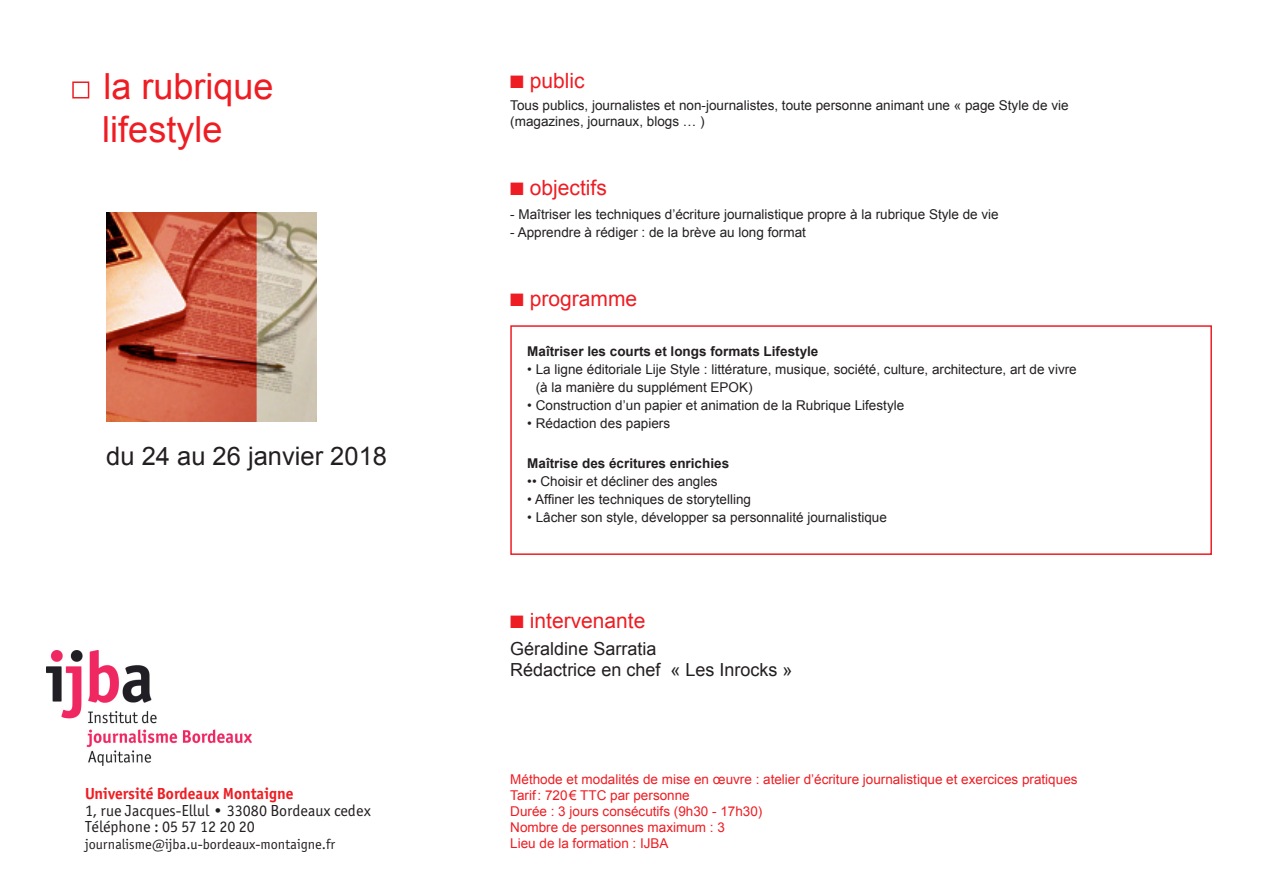
<style>
.page{position:relative;width:1263px;height:893px;background:#fff}
.page>*{position:absolute;margin:0;border:0;box-sizing:border-box;transform-origin:0 0}
.t1{font:36px/43.2px "Arial";color:#ee1d23}
.t2{font:25.5px "Arial";color:#231f20}
.t3{font:21px "Arial";color:#ee1d23}
.t4{font:18px/21px "Arial";color:#231f20}
.t5{font:16.05px/16.5px "Officina San ITC";color:#231f20}
.t6{font:700 16.05px "Officina San ITC";color:#ee1d23}
.t7{font:14.25px "Officina San ITC";color:#231f20}
.t8{font:13.5px/16.2px "Arial";color:#231f20}
.t9{font:13.5px/16px "Arial";color:#ee1d23}
.t10{font:700 13.5px "Arial";color:#231f20}
</style>
<div class="page">
<img style="left:106px;top:213px;width:210px;height:209px">
<div style="left:72px;top:81px;width:17px;height:17px;border:2px solid #ee1d23"></div>
<img style="left:47px;top:651px;width:205px;height:114px">
<div style="left:510px;top:325px;width:702px;height:230px;border:2px solid #ee1d23"></div>
<h1 class="t1" style="left:102px;top:65px;width:173px">la rubrique lifestyle</h1>
<h2 class="t2" style="left:106px;top:439px;width:282px">du 24 au 26 janvier 2018</h2>
<p class="t6" style="left:85px;top:784px;width:210px">Université Bordeaux Montaigne</p>
<p class="t5" style="left:85px;top:802px;width:287px">1, rue Jacques-Ellul • 33080 Bordeaux cedex<br>Téléphone : 05 57 12 20 20</p>
<p class="t7" style="left:85px;top:836px;width:252px">journalisme@ijba.u-bordeaux-montaigne.fr</p>
<h3 class="t3" style="left:510px;top:66px;width:76px">■ public</h3>
<p class="t8" style="left:510px;top:97px;width:560px">Tous publics, journalistes et non-journalistes, toute personne animant une « page Style de vie (magazines, journaux, blogs … )</p>
<h3 class="t3" style="left:510px;top:174px;width:98px">■ objectifs</h3>
<p class="t8" style="left:510px;top:206px;width:490px">- Maîtriser les techniques d’écriture journalistique propre à la rubrique Style de vie</p>
<p class="t8" style="left:510px;top:224px;width:297px">- Apprendre à rédiger : de la brève au long format</p>
<h3 class="t3" style="left:510px;top:284px;width:128px">■ programme</h3>
<p class="t10" style="left:527px;top:342px;width:293px">Maîtriser les courts et longs formats Lifestyle</p>
<p class="t8" style="left:536px;top:360px;width:542px;line-height:18px;text-indent:-8px">• La ligne éditoriale Lije Style : littérature, musique, société, culture, architecture, art de vivre (à la manière du supplément EPOK)</p>
<p class="t8" style="left:527px;top:397px;width:378px">• Construction d’un papier et animation de la Rubrique Lifestyle</p>
<p class="t8" style="left:527px;top:415px;width:144px">• Rédaction des papiers</p>
<p class="t10" style="left:527px;top:454px;width:203px">Maîtrise des écritures enrichies</p>
<p class="t8" style="left:527px;top:473px;width:192px">•• Choisir et décliner des angles</p>
<p class="t8" style="left:527px;top:491px;width:225px">• Affiner les techniques de storytelling</p>
<p class="t8" style="left:527px;top:509px;width:361px">• Lâcher son style, développer sa personnalité journalistique</p>
<h3 class="t3" style="left:510px;top:606px;width:137px">■ intervenante</h3>
<h3 class="t4" style="left:510px;top:638px;width:284px">Géraldine Sarratia<br>Rédactrice en chef « Les Inrocks »</h3>
<p class="t9" style="left:510px;top:771px;width:569px">Méthode et modalités de mise en œuvre : atelier d’écriture journalistique et exercices pratiques Tarif: 720€ TTC par personne<br>Durée : 3 jours consécutifs (9h30 - 17h30)<br>Nombre de personnes maximum : 3<br>Lieu de la formation : IJBA</p>
</div>
